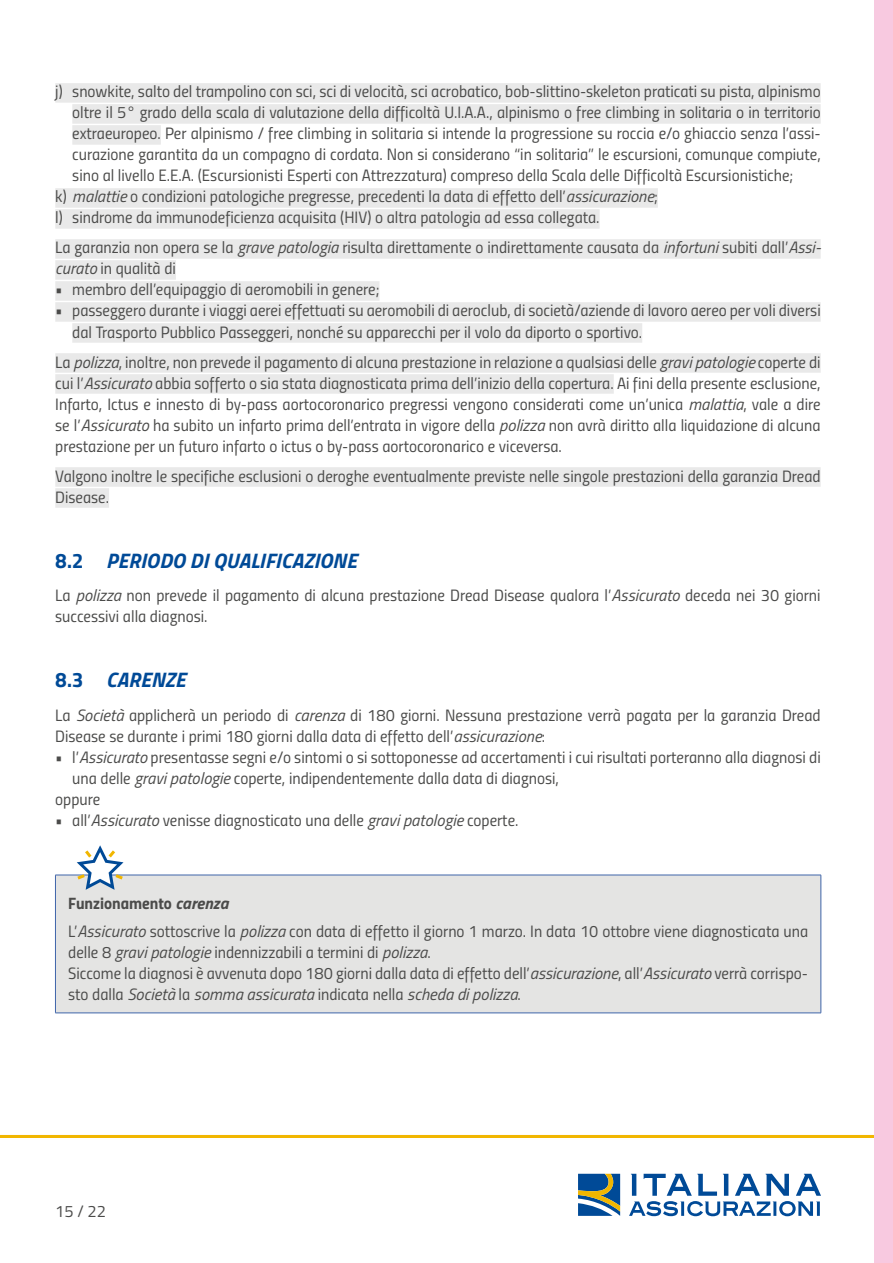
<style>
.page{position:relative;width:893px;height:1263px;background:#fff}
.page>*{position:absolute;margin:0;border:0;box-sizing:border-box;transform-origin:0 0}
.t1{font:italic 700 21px "Titillium";letter-spacing:.005em;color:#004a97}
.t2{font:16.5px/21px "Titillium Regular Upright";color:#4b4b4a}
.t3{font:italic 16.5px "Titillium";color:#4b4b4a}
.t4{font:16.5px "Titillium Bold Upright";color:#4b4b4a}
.s1{font-family:"Titillium";font-style:italic}
.s2{font-family:"Titillium Bold Upright";font-weight:400;font-style:normal}
.s3{font-family:"Titillium";font-weight:700;font-style:italic}
.s4{font-family:"Titillium Regular Upright";font-style:normal}
</style>
<div class="page">
<svg style="left:578px;top:1174px;width:42px;height:42px;background:#507685"></svg>
<svg style="left:629px;top:1174px;width:192px;height:42px"></svg>
<hr style="left:0;top:1135px;width:893px;height:3px;background:#f1b600">
<div style="left:874px;top:0;width:19px;height:1263px;background:#f8c9e0"></div>
<div style="left:55px;top:83px;width:766px;height:20px;background:#e9e9e9"></div>
<div style="left:72px;top:104px;width:749px;height:20px;background:#e9e9e9"></div>
<div style="left:72px;top:125px;width:89px;height:20px;background:#e9e9e9"></div>
<div style="left:55px;top:188px;width:603px;height:20px;background:#e9e9e9"></div>
<div style="left:55px;top:209px;width:545px;height:20px;background:#e9e9e9"></div>
<div style="left:55px;top:239px;width:766px;height:20px;background:#e9e9e9"></div>
<div style="left:55px;top:260px;width:121px;height:20px;background:#e9e9e9"></div>
<div style="left:55px;top:281px;width:324px;height:20px;background:#e9e9e9"></div>
<div style="left:55px;top:302px;width:766px;height:20px;background:#e9e9e9"></div>
<div style="left:72px;top:323px;width:570px;height:20px;background:#e9e9e9"></div>
<div style="left:55px;top:353px;width:766px;height:20px;background:#e9e9e9"></div>
<div style="left:55px;top:374px;width:559px;height:20px;background:#e9e9e9"></div>
<div style="left:55px;top:467px;width:766px;height:20px;background:#e9e9e9"></div>
<div style="left:55px;top:488px;width:54px;height:20px;background:#e9e9e9"></div>
<div style="left:55px;top:875px;width:766px;height:138px;background:#e4e4e3"></div>
<hr style="left:55px;top:875px;width:766px;height:1px;background:#4066ab">
<hr style="left:55px;top:875px;width:1px;height:138px;background:#4066ab">
<hr style="left:821px;top:875px;width:1px;height:138px;background:#4066ab">
<hr style="left:55px;top:1013px;width:766px;height:1px;background:#4066ab">
<svg style="left:77px;top:845px;width:46px;height:45px"></svg>
<p class="t2" style="left:55px;top:80px;width:767px">j) snowkite, salto del trampolino con sci, sci di velocità, sci acrobatico, bob-slittino-skeleton praticati su pista, alpinismo</p>
<p class="t2" style="left:72px;top:101px;width:750px">oltre il 5° grado della scala di valutazione della difficoltà U.I.A.A., alpinismo o free climbing in solitaria o in territorio</p>
<p class="t2" style="left:72px;top:122px;width:750px">extraeuropeo. Per alpinismo / free climbing in solitaria si intende la progressione su roccia e/o ghiaccio senza l’assi-</p>
<p class="t2" style="left:72px;top:143px;width:750px">curazione garantita da un compagno di cordata. Non si considerano “in solitaria” le escursioni, comunque compiute,</p>
<p class="t2" style="left:72px;top:164px;width:722px">sino al livello E.E.A. (Escursionisti Esperti con Attrezzatura) compreso della Scala delle Difficoltà Escursionistiche;</p>
<p class="t2" style="left:55px;top:185px;width:604px">k) <span class="s1">malattie</span> o condizioni patologiche pregresse, precedenti la data di effetto dell’<span class="s1">assicurazione</span>;</p>
<p class="t2" style="left:55px;top:206px;width:546px">l) sindrome da immunodeficienza acquisita (HIV) o altra patologia ad essa collegata.</p>
<p class="t2" style="left:55px;top:236px;width:767px">La garanzia non opera se la <span class="s1">grave patologia</span> risulta direttamente o indirettamente causata da <span class="s1">infortuni</span> subiti dall’<span class="s1">Assi&shy;curato</span> in qualità di</p>
<p class="t2" style="left:55px;top:278px;width:326px">• membro dell’equipaggio di aeromobili in genere;</p>
<p class="t2" style="left:72px;top:299px;width:750px;text-indent:-17px">• passeggero durante i viaggi aerei effettuati su aeromobili di aeroclub, di società/aziende di lavoro aereo per voli diversi dal Trasporto Pubblico Passeggeri, nonché su apparecchi per il volo da diporto o sportivo.</p>
<p class="t2" style="left:55px;top:350px;width:767px;text-align:justify">La <span class="s1">polizza</span>, inoltre, non prevede il pagamento di alcuna prestazione in relazione a qualsiasi delle <span class="s1">gravi patologie</span> coperte di cui l’<span class="s1">Assicurato</span> abbia sofferto o sia stata diagnosticata prima dell’inizio della copertura. Ai fini della presente esclusione, Infarto, Ictus e innesto di by-pass aortocoronarico pregressi vengono considerati come un’unica <span class="s1">malattia</span>, vale a dire se l’<span class="s1">Assicurato</span> ha subito un infarto prima dell’entrata in vigore della <span class="s1">polizza</span> non avrà diritto alla liquidazione di alcuna prestazione per un futuro infarto o ictus o by-pass aortocoronarico e viceversa.</p>
<p class="t2" style="left:55px;top:464px;width:767px">Valgono inoltre le specifiche esclusioni o deroghe eventualmente previste nelle singole prestazioni della garanzia Dread<br>Disease.</p>
<p class="t1" style="left:55px;top:544px;width:303px"><span class="s2">8.2</span> PERIODO DI QUALIFICAZIONE</p>
<p class="t2" style="left:55px;top:584px;width:767px">La <span class="s1">polizza</span> non prevede il pagamento di alcuna prestazione Dread Disease qualora l’<span class="s1">Assicurato</span> deceda nei 30 giorni successivi alla diagnosi.</p>
<p class="t1" style="left:55px;top:663px;width:132px"><span class="s2">8.3</span> CARENZE</p>
<p class="t2" style="left:55px;top:704px;width:767px">La <span class="s1">Società</span> applicherà un periodo di <span class="s1">carenza</span> di 180 giorni. Nessuna prestazione verrà pagata per la garanzia Dread<br>Disease se durante i primi 180 giorni dalla data di effetto dell’<span class="s1">assicurazione</span>:</p>
<p class="t2" style="left:55px;top:746px;width:767px">• l’<span class="s1">Assicurato</span> presentasse segni e/o sintomi o si sottoponesse ad accertamenti i cui risultati porteranno alla diagnosi di</p>
<p class="t2" style="left:72px;top:767px;width:488px">una delle <span class="s1">gravi patologie</span> coperte, indipendentemente dalla data di diagnosi,</p>
<p class="t2" style="left:55px;top:788px;width:47px">oppure</p>
<p class="t2" style="left:55px;top:809px;width:465px">• all’<span class="s1">Assicurato</span> venisse diagnosticato una delle <span class="s1">gravi patologie</span> coperte.</p>
<p class="t4" style="left:68px;top:890px;width:162px">Funzionamento <span class="s3">carenza</span></p>
<p class="t2" style="left:68px;top:920px;width:741px">L’<span class="s1">Assicurato</span> sottoscrive la <span class="s1">polizza</span> con data di effetto il giorno 1 marzo. In data 10 ottobre viene diagnosticata una delle 8 <span class="s1">gravi patologie</span> indennizzabili a termini di <span class="s1">polizza</span>.<br>Siccome la diagnosi è avvenuta dopo 180 giorni dalla data di effetto dell’<span class="s1">assicurazione</span>, all’<span class="s1">Assicurato</span> verrà corrispo-</p>
<p class="t3" style="left:68px;top:982px;width:454px"><span class="s4">sto dalla</span> Società <span class="s4">la</span> somma assicurata <span class="s4">indicata nella</span> scheda di polizza<span class="s4">.</span></p>
<p class="t2" style="left:55px;top:1200px;width:52px">15 / 22</p>
</div>
